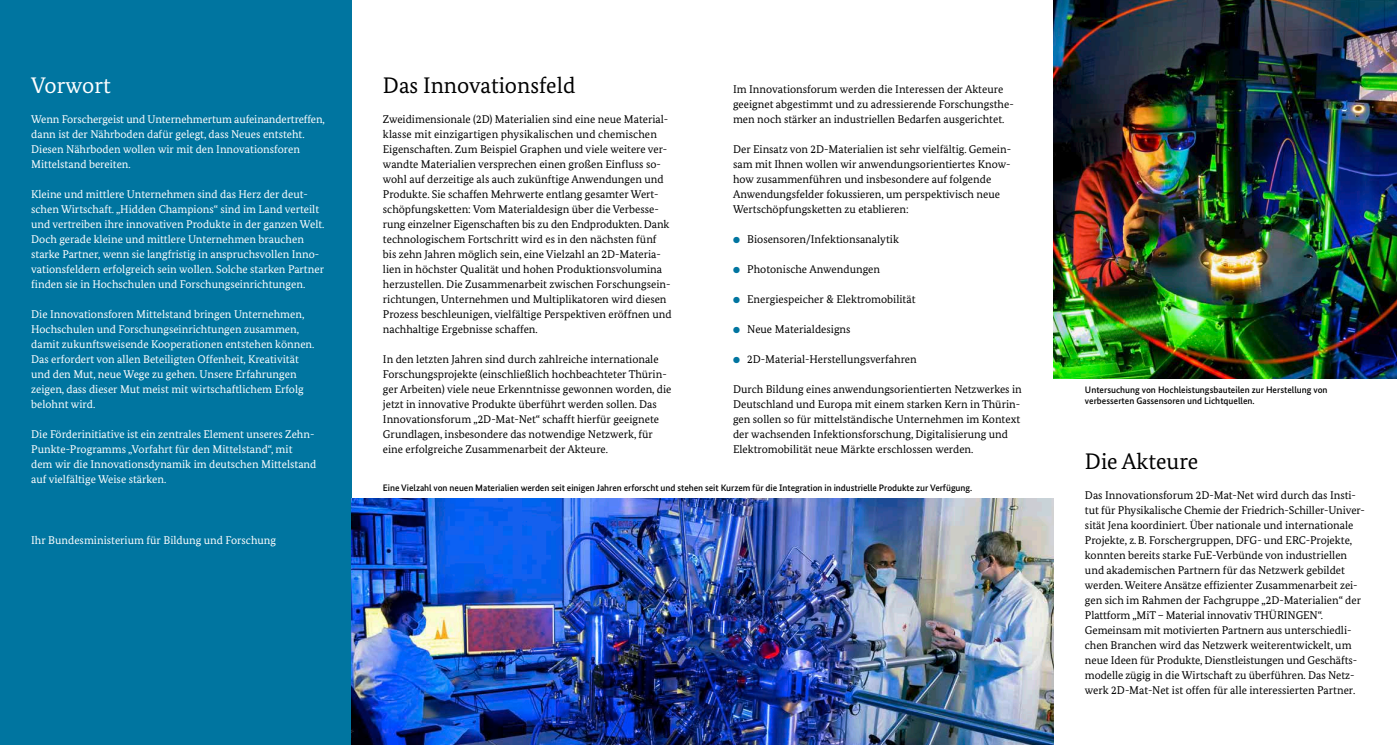
<style>
.page{position:relative;width:1397px;height:745px;background:#fff}
.page>*{position:absolute;margin:0;border:0;box-sizing:border-box;transform-origin:0 0}
.t1{font:22.5px "Bundes Serif";color:#000}
.t2{font:22.5px "Bundes Serif";color:#fff}
.t3{font:11.25px/15px "Bundes Serif";color:#000}
.t4{font:11.25px/15px "Bundes Serif";color:#fff}
.t5{font:500 9.38px/11.2px "Bundes Sans";letter-spacing:-.005em;color:#000}
.s1{color:#0075a0}
</style>
<div class="page">
<div style="left:0;top:0;width:351px;height:744px;background:#0075a0"></div>
<img style="left:1053px;top:0;width:343px;height:378px">
<img style="left:351px;top:498px;width:701px;height:246px">
<h1 class="t2" style="left:31px;top:72px;width:81px">Vorwort</h1>
<p class="t4" style="left:31px;top:111px;width:295px">Wenn Forschergeist und Unternehmertum aufeinandertreffen, dann ist der Nährboden dafür gelegt, dass Neues entsteht.<br>Diesen Nährboden wollen wir mit den Innovationsforen Mittelstand bereiten.</p>
<p class="t4" style="left:31px;top:186px;width:295px">Kleine und mittlere Unternehmen sind das Herz der deut&shy;schen Wirtschaft. „Hidden Champions“ sind im Land verteilt und vertreiben ihre innovativen Produkte in der ganzen Welt.<br>Doch gerade kleine und mittlere Unternehmen brauchen starke Partner, wenn sie langfristig in anspruchsvollen Inno&shy;vationsfeldern erfolgreich sein wollen. Solche starken Partner finden sie in Hochschulen und Forschungseinrichtungen.</p>
<p class="t4" style="left:31px;top:306px;width:285px">Die Innovationsforen Mittelstand bringen Unternehmen, Hochschulen und Forschungseinrichtungen zusammen, damit zukunftsweisende Kooperationen entstehen können.<br>Das erfordert von allen Beteiligten Offenheit, Kreativität und den Mut, neue Wege zu gehen. Unsere Erfahrungen zeigen, dass dieser Mut meist mit wirtschaftlichem Erfolg belohnt wird.</p>
<p class="t4" style="left:31px;top:426px;width:287px">Die Förderinitiative ist ein zentrales Element unseres Zehn-Punkte-Programms „Vorfahrt für den Mittelstand“, mit dem wir die Innovationsdynamik im deutschen Mittelstand auf vielfältige Weise stärken.</p>
<p class="t4" style="left:31px;top:531px;width:246px">Ihr Bundesministerium für Bildung und Forschung</p>
<h1 class="t1" style="left:383px;top:72px;width:194px">Das Innovationsfeld</h1>
<p class="t3" style="left:383px;top:111px;width:290px">Zweidimensionale (2D) Materialien sind eine neue Material&shy;klasse mit einzigartigen physikalischen und chemischen Eigenschaften. Zum Beispiel Graphen und viele weitere ver&shy;wandte Materialien versprechen einen großen Einfluss so-- wohl auf derzeitige als auch zukünftige Anwendungen und Produkte. Sie schaffen Mehrwerte entlang gesamter Wert&shy;schöpfungsketten: Vom Materialdesign über die Verbesse&shy;rung einzelner Eigenschaften bis zu den Endprodukten. Dank technologischem Fortschritt wird es in den nächsten fünf bis zehn Jahren möglich sein, eine Vielzahl an 2D-Materia&shy;lien in höchster Qualität und hohen Produktionsvolumina herzustellen. Die Zusammenarbeit zwischen Forschungsein&shy;richtungen, Unternehmen und Multiplikatoren wird diesen Prozess beschleunigen, vielfältige Perspektiven eröffnen und nachhaltige Ergebnisse schaffen.</p>
<p class="t3" style="left:383px;top:351px;width:290px">In den letzten Jahren sind durch zahlreiche internationale Forschungsprojekte (einschließlich hochbeachteter Thürin&shy;ger Arbeiten) viele neue Erkenntnisse gewonnen worden, die jetzt in innovative Produkte überführt werden sollen. Das Innovationsforum „2D-Mat-Net“ schafft hierfür geeignete Grundlagen, insbesondere das notwendige Netzwerk, für eine erfolgreiche Zusammenarbeit der Akteure.</p>
<p class="t3" style="left:733px;top:81px;width:282px">Im Innovationsforum werden die Interessen der Akteure geeignet abgestimmt und zu adressierende Forschungsthe&shy;men noch stärker an industriellen Bedarfen ausgerichtet.</p>
<p class="t3" style="left:733px;top:141px;width:279px">Der Einsatz von 2D-Materialien ist sehr vielfältig. Gemein&shy;sam mit Ihnen wollen wir anwendungsorientiertes Know&shy;how zusammenführen und insbesondere auf folgende Anwendungsfelder fokussieren, um perspektivisch neue Wertschöpfungsketten zu etablieren:</p>
<p class="t3" style="left:733px;top:231px;width:167px"><span class="s1">●</span> Biosensoren/Infektionsanalytik</p>
<p class="t3" style="left:733px;top:261px;width:148px"><span class="s1">●</span> Photonische Anwendungen</p>
<p class="t3" style="left:733px;top:291px;width:184px"><span class="s1">●</span> Energiespeicher &amp; Elektromobilität</p>
<p class="t3" style="left:733px;top:321px;width:119px"><span class="s1">●</span> Neue Materialdesigns</p>
<p class="t3" style="left:733px;top:351px;width:185px"><span class="s1">●</span> 2D-Material-Herstellungsverfahren</p>
<p class="t3" style="left:733px;top:381px;width:290px">Durch Bildung eines anwendungsorientierten Netzwerkes in Deutschland und Europa mit einem starken Kern in Thürin&shy;gen sollen so für mittelständische Unternehmen im Kontext der wachsenden Infektionsforschung, Digitalisierung und Elektromobilität neue Märkte erschlossen werden.</p>
<p class="t5" style="left:383px;top:481px;width:590px">Eine Vielzahl von neuen Materialien werden seit einigen Jahren erforscht und stehen seit Kurzem für die Integration in industrielle Produkte zur Verfügung.</p>
<p class="t5" style="left:1084px;top:383px;width:244px">Untersuchung von Hochleistungsbauteilen zur Herstellung von verbesserten Gassensoren und Lichtquellen.</p>
<h1 class="t1" style="left:1084px;top:447px;width:115px">Die Akteure</h1>
<p class="t3" style="left:1084px;top:486px;width:281px">Das Innovationsforum 2D-Mat-Net wird durch das Insti&shy;tut für Physikalische Chemie der Friedrich-Schiller-Univer&shy;sität Jena koordiniert. Über nationale und internationale Projekte, z.B. Forschergruppen, DFG- und ERC-Projekte, konnten bereits starke FuE-Verbünde von industriellen und akademischen Partnern für das Netzwerk gebildet werden. Weitere Ansätze effizienter Zusammenarbeit zei&shy;gen sich im Rahmen der Fachgruppe „2D-Materialien“ der Plattform „MiT – Material innovativ THÜRINGEN“.<br>Gemeinsam mit motivierten Partnern aus unterschiedli&shy;chen Branchen wird das Netzwerk weiterentwickelt, um neue Ideen für Produkte, Dienstleistungen und Geschäfts&shy;modelle zügig in die Wirtschaft zu überführen. Das Netz&shy;werk 2D-Mat-Net ist offen für alle interessierten Partner.</p>
</div>
